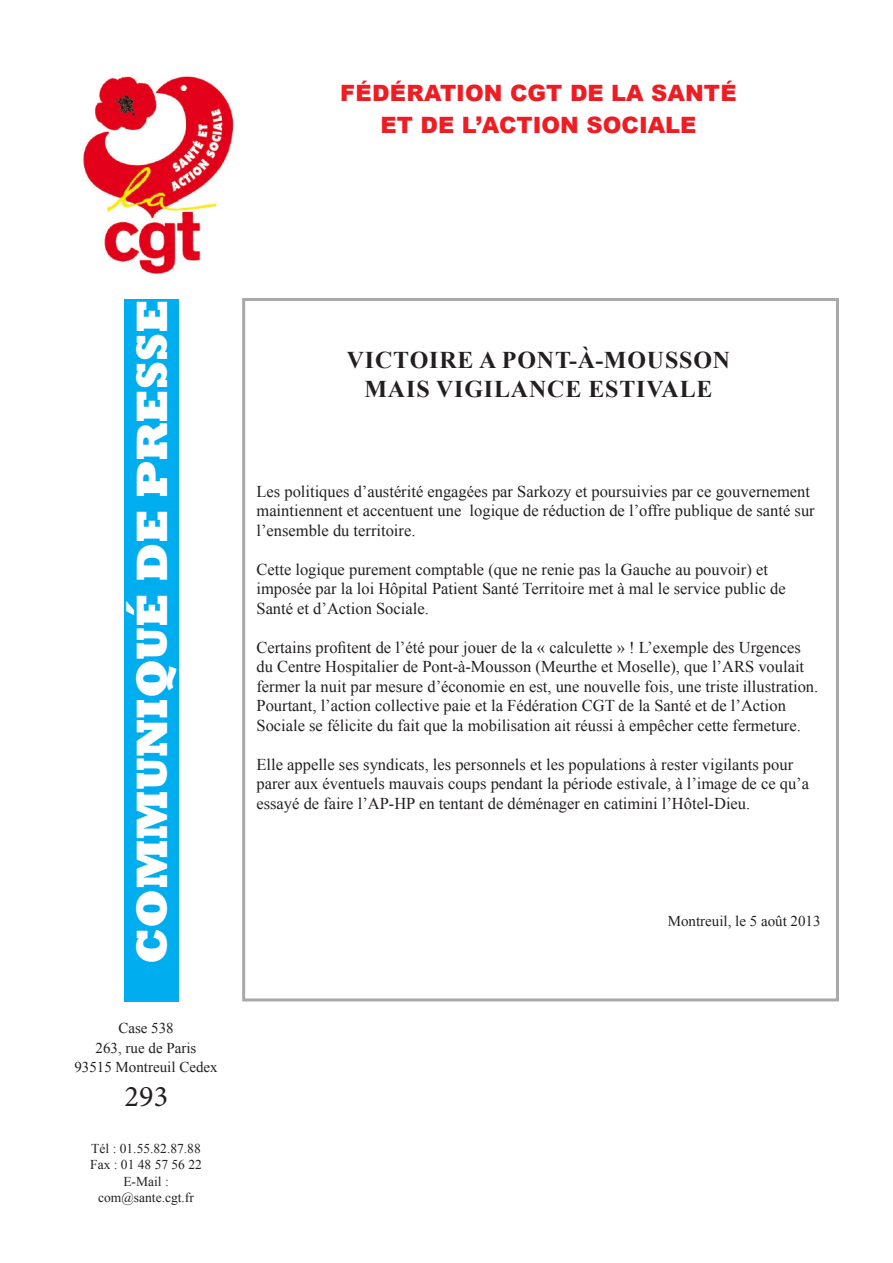
<style>
.page{position:relative;width:893px;height:1263px;background:#fff}
.page>*{position:absolute;margin:0;border:0;box-sizing:border-box;transform-origin:0 0}
.t1{font:800 45px "Rockwell";color:#fff}
.t2{font:30px "Minion Pro";color:#231f20}
.t3{font:700 24px "Times New Roman";letter-spacing:.035em;color:#231f20}
.t4{font:900 22.5px "Arial";color:#ee1d23}
.Style_de_paragraphe{font:16.5px/19.5px "Times New Roman";color:#231f20}
.Style_de_paragraphe-2{font:15px "Times New Roman";color:#231f20}
.t5{font:13.5px "Times New Roman";color:#231f20}
</style>
<div class="page">
<div style="left:242px;top:298px;width:597px;height:703px;border:3px solid #a8a9ad"></div>
<div style="left:124px;top:261px;width:55px;height:740px;background:#00aeef"></div>
<img style="left:83px;top:76px;width:151px;height:222px">
<p class="t4" style="left:340px;top:77px;width:398px">FÉDÉRATION CGT DE LA SANTÉ</p>
<p class="t4" style="left:381px;top:108px;width:317px">ET DE L’ACTION SOCIALE</p>
<p class="t1" style="left:126px;top:964px;width:667px;rotate:-90deg">COMMUNIQUÉ DE PRESSE</p>
<p class="Style_de_paragraphe-2" style="left:118px;top:1017px;width:57px">Case 538</p>
<p class="Style_de_paragraphe-2" style="left:96px;top:1037px;width:102px">263, rue de Paris</p>
<p class="Style_de_paragraphe-2" style="left:74px;top:1056px;width:145px">93515 Montreuil Cedex</p>
<p class="t2" style="left:125px;top:1076px;width:45px">293</p>
<p class="t5" style="left:91px;top:1139px;width:111px">Tél : 01.55.82.87.88</p>
<p class="t5" style="left:90px;top:1155px;width:113px">Fax : 01 48 57 56 22</p>
<p class="t5" style="left:123px;top:1172px;width:47px">E-Mail :</p>
<p class="t5" style="left:98px;top:1188px;width:97px">com@sante.cgt.fr</p>
<p class="t3" style="left:347px;top:343px;width:385px">VICTOIRE A PONT-À-MOUSSON</p>
<p class="t3" style="left:364px;top:372px;width:349px">MAIS VIGILANCE ESTIVALE</p>
<p class="Style_de_paragraphe" style="left:256px;top:481px;width:560px">Les politiques d’austérité engagées par Sarkozy et poursuivies par ce gouvernement maintiennent et accentuent une logique de réduction de l’offre publique de santé sur l’ensemble du territoire.</p>
<p class="Style_de_paragraphe" style="left:256px;top:559px;width:531px">Cette logique purement comptable (que ne renie pas la Gauche au pouvoir) et imposée par la loi Hôpital Patient Santé Territoire met à mal le service public de<br>Santé et d’Action Sociale.</p>
<p class="Style_de_paragraphe" style="left:256px;top:637px;width:563px">Certains profitent de l’été pour jouer de la « calculette » ! L’exemple des Urgences du Centre Hospitalier de Pont-à-Mousson (Meurthe et Moselle), que l’ARS voulait fermer la nuit par mesure d’économie en est, une nouvelle fois, une triste illustration.</p>
<p class="Style_de_paragraphe" style="left:256px;top:696px;width:546px">Pourtant, l’action collective paie et la Fédération CGT de la Santé et de l’Action<br>Sociale se félicite du fait que la mobilisation ait réussi à empêcher cette fermeture.</p>
<p class="Style_de_paragraphe" style="left:256px;top:754px;width:554px">Elle appelle ses syndicats, les personnels et les populations à rester vigilants pour parer aux éventuels mauvais coups pendant la période estivale, à l’image de ce qu’a essayé de faire l’AP-HP en tentant de déménager en catimini l’Hôtel-Dieu.</p>
<p class="Style_de_paragraphe-2" style="left:668px;top:910px;width:154px">Montreuil, le 5 août 2013</p>
</div>
